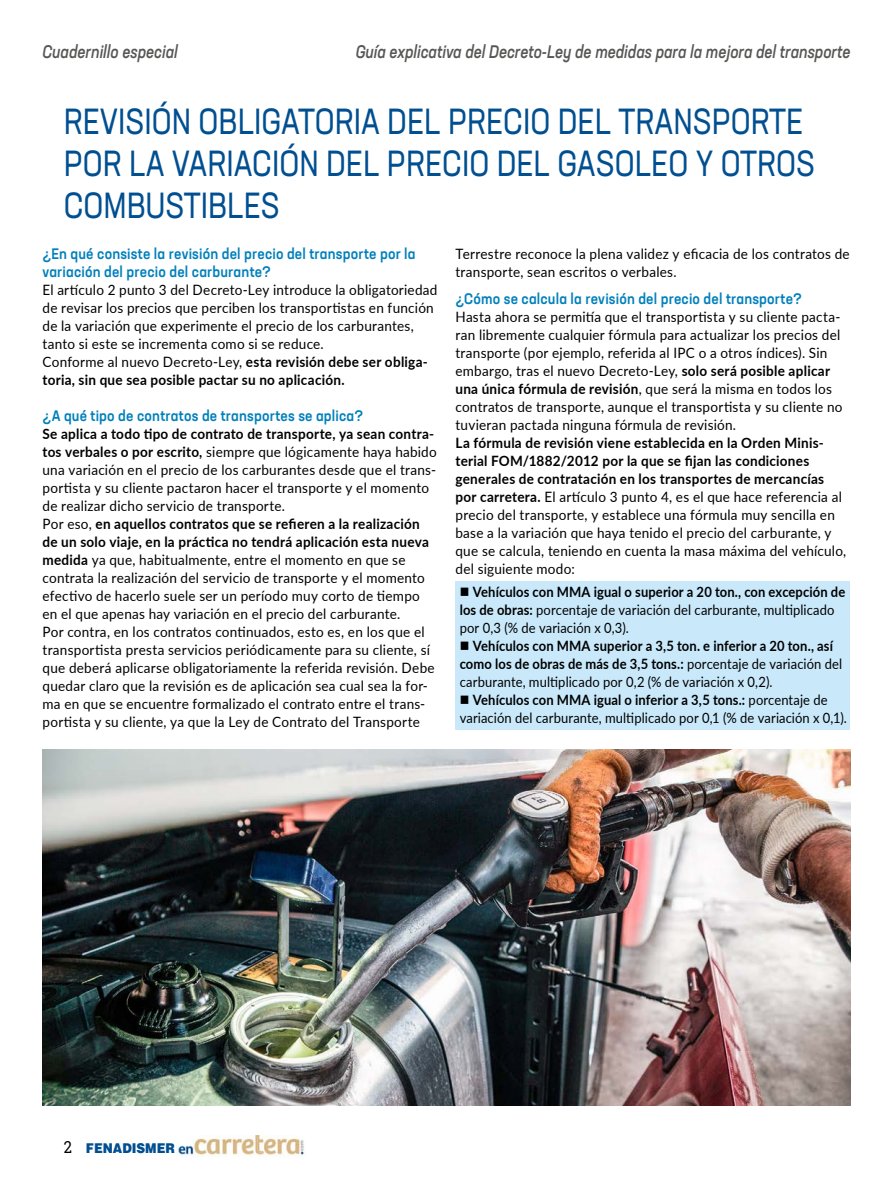
<style>
.page{position:relative;width:893px;height:1191px;background:#fff}
.page>*{position:absolute;margin:0;border:0;box-sizing:border-box;transform-origin:0 0}
.t1{font:36px/42px "Neusa Next Std";color:#004f91;scale:.85 1}
.t2{font:italic 500 18px "Neusa Next Std";color:#575756;scale:.85 1}
.t3{font:500 15px/18px "Neusa Next Std";letter-spacing:.015em;color:#0080bb;scale:.93 1}
.t4{font:14.25px/18px "Lato";letter-spacing:.02em;color:#000;scale:.95 1}
.t5{font:14.25px/18px "Lato";letter-spacing:.02em;color:#000;scale:.91 1}
.t6{font:700 14.25px/18px "Lato";letter-spacing:.01em;color:#000;scale:.91 1}
.t7{font:900 13.5px "Helvetica LT Std";color:#004f91;scale:.9 1}
.s1{font-weight:700}
.s2{font-weight:400}
.s3{font-family:"Roboto Slab";font-weight:400;font-size:16.5px;color:#000}
</style>
<div class="page">
<img style="left:178px;top:1135px;width:126px;height:22px">
<div style="left:455px;top:581px;width:395px;height:148px;background:#c9e9fb"></div>
<img style="left:43px;top:749px;width:807px;height:357px">
<p class="t2" style="left:43px;top:40px;width:161px">Cuadernillo especial</p>
<p class="t2" style="left:356px;top:40px;width:584px">Guía explicativa del Decreto-Ley de medidas para la mejora del transporte</p>
<h1 class="t1" style="left:64px;top:100px;width:885px">REVISIÓN OBLIGATORIA DEL PRECIO DEL TRANSPORTE<br>POR LA VARIACIÓN DEL PRECIO DEL GASOLEO Y OTROS<br>COMBUSTIBLES</h1>
<p class="t3" style="left:43px;top:244px;width:403px">¿En qué consiste la revisión del precio del transporte por la variación del precio del carburante?</p>
<p class="t4" style="left:43px;top:280px;width:417px">El artículo 2 punto 3 del Decreto-Ley introduce la obligatoriedad de revisar los precios que perciben los transportistas en función de la variación que experimente el precio de los carburantes, tanto si este se incrementa como si se reduce.<br>Conforme al nuevo Decreto-Ley, <span class="s1">esta revisión debe ser obliga&shy;toria, sin que sea posible pactar su no aplicación.</span></p>
<p class="t3" style="left:43px;top:406px;width:346px">¿A qué tipo de contratos de transportes se aplica?</p>
<p class="t4" style="left:43px;top:424px;width:417px"><span class="s1">Se aplica a todo tipo de contrato de transporte, ya sean contra&shy;tos verbales o por escrito,</span> siempre que lógicamente haya habido una variación en el precio de los carburantes desde que el trans&shy;portista y su cliente pactaron hacer el transporte y el momento de realizar dicho servicio de transporte.<br>Por eso, <span class="s1">en aquellos contratos que se refieren a la realización de un solo viaje, en la práctica no tendrá aplicación esta nueva medida</span> ya que, habitualmente, entre el momento en que se contrata la realización del servicio de transporte y el momento efectivo de hacerlo suele ser un período muy corto de tiempo en el que apenas hay variación en el precio del carburante.<br>Por contra, en los contratos continuados, esto es, en los que el transportista presta servicios periódicamente para su cliente, sí que deberá aplicarse obligatoriamente la referida revisión. Debe quedar claro que la revisión es de aplicación sea cual sea la for&shy;ma en que se encuentre formalizado el contrato entre el trans&shy;portista y su cliente, ya que la Ley de Contrato del Transporte</p>
<p class="t4" style="left:455px;top:244px;width:416px">Terrestre reconoce la plena validez y eficacia de los contratos de transporte, sean escritos o verbales.</p>
<p class="t3" style="left:455px;top:289px;width:374px">¿Cómo se calcula la revisión del precio del transporte?</p>
<p class="t4" style="left:455px;top:307px;width:409px">Hasta ahora se permitía que el transportista y su cliente pacta&shy;ran libremente cualquier fórmula para actualizar los precios del transporte (por ejemplo, referida al IPC o a otros índices). Sin embargo, tras el nuevo Decreto-Ley, <span class="s1">solo será posible aplicar una única fórmula de revisión</span>, que será la misma en todos los contratos de transporte, aunque el transportista y su cliente no tuvieran pactada ninguna fórmula de revisión.</p>
<p class="t4" style="left:455px;top:433px;width:413px"><span class="s1">La fórmula de revisión viene establecida en la Orden Minis&shy;terial FOM/1882/2012 por la que se fijan las condiciones generales de contratación en los transportes de mercancías por carretera.</span> El artículo 3 punto 4, es el que hace referencia al precio del transporte, y establece una fórmula muy sencilla en base a la variación que haya tenido el precio del carburante, y que se calcula, teniendo en cuenta la masa máxima del vehículo, del siguiente modo:</p>
<p class="t5" style="left:460px;top:582px;width:425px">■ <span class="s1">Vehículos con MMA igual o superior a 20 ton., con excepción de los de obras:</span> porcentaje de variación del carburante, multiplicado por 0,3 (% de variación x 0,3).</p>
<p class="t6" style="left:460px;top:635px;width:422px">■ Vehículos con MMA superior a 3,5 ton. e inferior a 20 ton., así como los de obras de más de 3,5 tons.: <span class="s2">porcentaje de variación del carburante, multiplicado por 0,2 (% de variación x 0,2).</span></p>
<p class="t5" style="left:460px;top:690px;width:427px">■ <span class="s1">Vehículos con MMA igual o inferior a 3,5 tons.:</span> porcentaje de variación del carburante, multiplicado por 0,1 (% de variación x 0,1).</p>
<p class="t7" style="left:64px;top:1139px;width:125px"><span class="s3">2</span> FENADISMER</p>
</div>
